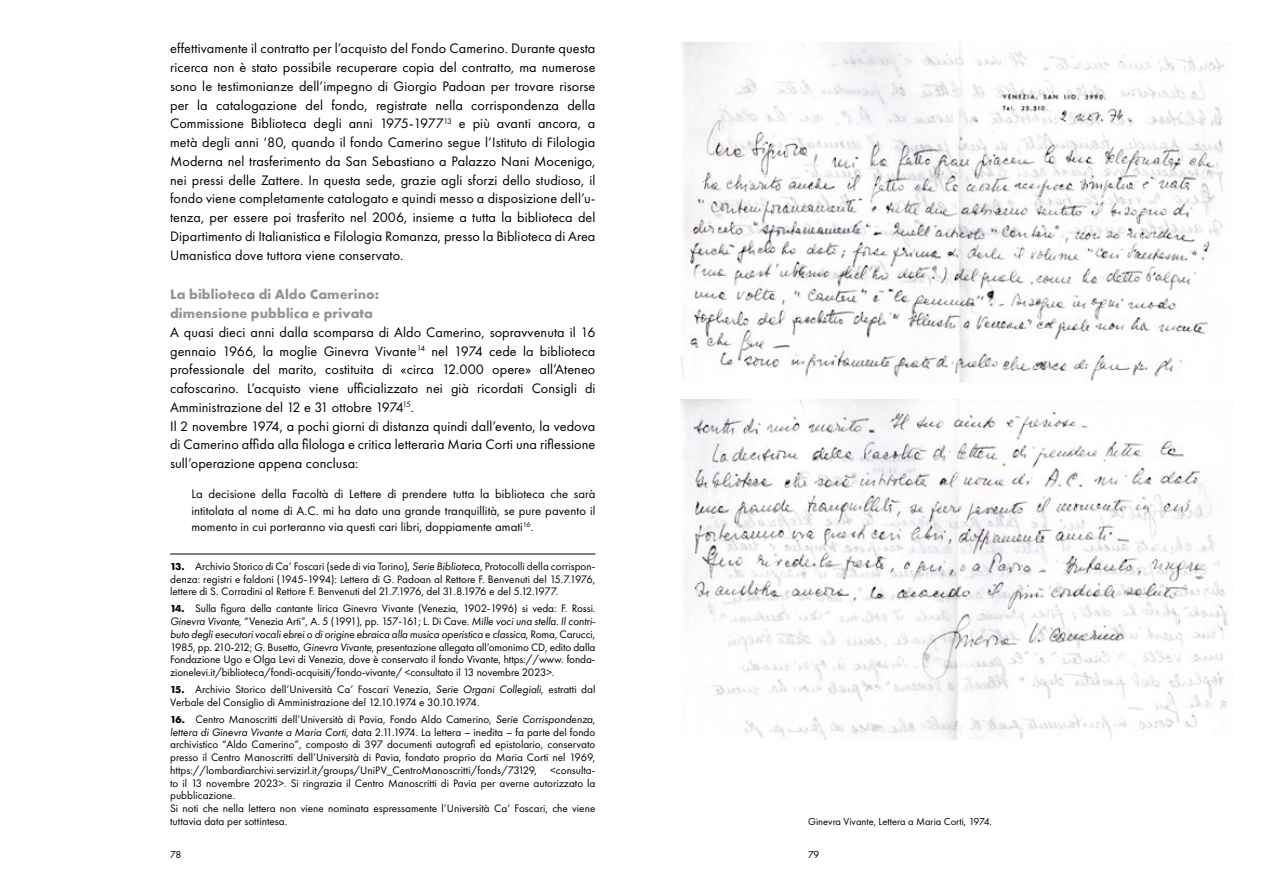
<style>
.page{position:relative;width:1276px;height:893px;background:#fff}
.page>*{position:absolute;margin:0;border:0;box-sizing:border-box;transform-origin:0 0}
.t1{font:14.25px/18.8px "Futura PT";letter-spacing:.005em;color:#000;text-align:justify}
.t2{font:700 14.25px/18.8px "Futura PT";letter-spacing:.005em;color:#939598}
.t3{font:12.75px/16.5px "Futura PT";letter-spacing:.005em;color:#000;text-align:justify}
.t4{font:11.25px/12.8px "Futura PT";color:#000;text-align:justify}
.t5{font:10.5px "Futura PT";color:#000}
.s1{font-weight:700;font-size:10.5px}
.s2{font-style:italic}
</style>
<div class="page">
<hr style="left:170px;top:554px;width:425px;height:1px;background:#000">
<img style="left:680px;top:400px;width:553px;height:340px">
<img style="left:680px;top:43px;width:545px;height:340px">
<p class="t1" style="left:170px;top:39px;width:427px">effettivamente il contratto per l’acquisto del Fondo Camerino. Durante questa ricerca non è stato possibile recuperare copia del contratto, ma numerose sono le testimonianze dell’impegno di Giorgio Padoan per trovare risorse per la catalogazione del fondo, registrate nella corrispondenza della Commissione Biblioteca degli anni 1975-1977<sup>13</sup> e più avanti ancora, a metà degli anni ‘80, quando il fondo Camerino segue l’Istituto di Filologia Moderna nel trasferimento da San Sebastiano a Palazzo Nani Mocenigo, nei pressi delle Zattere. In questa sede, grazie agli sforzi dello studioso, il fondo viene completamente catalogato e quindi messo a disposizione dell’u&shy;tenza, per essere poi trasferito nel 2006, insieme a tutta la biblioteca del Dipartimento di Italianistica e Filologia Romanza, presso la Biblioteca di Area Umanistica dove tuttora viene conservato.</p>
<p class="t2" style="left:170px;top:285px;width:211px">La biblioteca di Aldo Camerino: dimensione pubblica e privata</p>
<p class="t1" style="left:170px;top:323px;width:427px;text-align:left">A quasi dieci anni dalla scomparsa di Aldo Camerino, sopravvenuta il 16 gennaio 1966, la moglie Ginevra Vivante<sup>14</sup> nel 1974 cede la biblioteca professionale del marito, costituita di «circa 12.000 opere» all’Ateneo cafoscarino. L’acquisto viene ufficializzato nei già ricordati Consigli di Amministrazione del 12 e 31 ottobre 1974<sup>15</sup>.<br>Il 2 novembre 1974, a pochi giorni di distanza quindi dall’evento, la vedova di Camerino affida alla filologa e critica letteraria Maria Corti una riflessione sull’operazione appena conclusa:</p>
<p class="t3" style="left:191px;top:486px;width:405px">La decisione della Facoltà di Lettere di prendere tutta la biblioteca che sarà intitolata al nome di A.C. mi ha dato una grande tranquillità, se pure pavento il momento in cui porteranno via questi cari libri, doppiamente amati<sup>16</sup>.</p>
<p class="t4" style="left:170px;top:560px;width:427px"><span class="s1">13.</span> Archivio Storico di Ca’ Foscari (sede di via Torino), <span class="s2">Serie Biblioteca</span>, Protocolli della corrispon&shy;denza: registri e faldoni (1945-1994): Lettera di G. Padoan al Rettore F. Benvenuti del 15.7.1976, lettere di S. Corradini al Rettore F. Benvenuti del 21.7.1976, del 31.8.1976 e del 5.12.1977.</p>
<p class="t4" style="left:170px;top:602px;width:427px"><span class="s1">14.</span> Sulla figura della cantante lirica Ginevra Vivante (Venezia, 1902-1996) si veda: F. Rossi.<br><span class="s2">Ginevra Vivante</span>, “Venezia Arti”, A. 5 (1991), pp. 157-161; L. Di Cave. <span class="s2">Mille voci una stella. Il contri&shy;buto degli esecutori vocali ebrei o di origine ebraica alla musica operistica e classica</span>, Roma, Carucci, 1985, pp. 210-212; G. Busetto, <span class="s2">Ginevra Vivante</span>, presentazione allegata all’omonimo CD, edito dalla Fondazione Ugo e Olga Levi di Venezia, dove è conservato il fondo Vivante, https://www. fonda&shy;zionelevi.it/biblioteca/fondi-acquisiti/fondo-vivante/ &lt;consultato il 13 novembre 2023&gt;.</p>
<p class="t4" style="left:170px;top:683px;width:427px"><span class="s1">15.</span> Archivio Storico dell’Università Ca’ Foscari Venezia, <span class="s2">Serie Organi Collegiali</span>, estratti dal<br>Verbale del Consiglio di Amministrazione del 12.10.1974 e 30.10.1974.</p>
<p class="t4" style="left:170px;top:713px;width:427px;text-align:left"><span class="s1">16.</span> Centro Manoscritti dell’Università di Pavia, Fondo Aldo Camerino, <span class="s2">Serie Corrispondenza</span>, <span class="s2">lettera di Ginevra Vivante a Maria Corti</span>, data 2.11.1974. La lettera – inedita – fa parte del fondo archivistico “Aldo Camerino”, composto di 397 documenti autografi ed epistolario, conservato presso il Centro Manoscritti dell’Università di Pavia, fondato proprio da Maria Corti nel 1969, https://lombardiarchivi.servizirl.it/groups/UniPV_CentroManoscritti/fonds/73129, &lt;consulta&shy;to il 13 novembre 2023&gt;. Si ringrazia il Centro Manoscritti di Pavia per averne autorizzato la pubblicazione.<br>Si noti che nella lettera non viene nominata espressamente l’Università Ca’ Foscari, che viene tuttavia data per sottintesa.</p>
<p class="t5" style="left:808px;top:815px;width:185px">Ginevra Vivante, Lettera a Maria Corti, 1974.</p>
<p class="t5" style="left:170px;top:849px;width:13px">78</p>
<p class="t5" style="left:808px;top:849px;width:13px">79</p>
</div>
